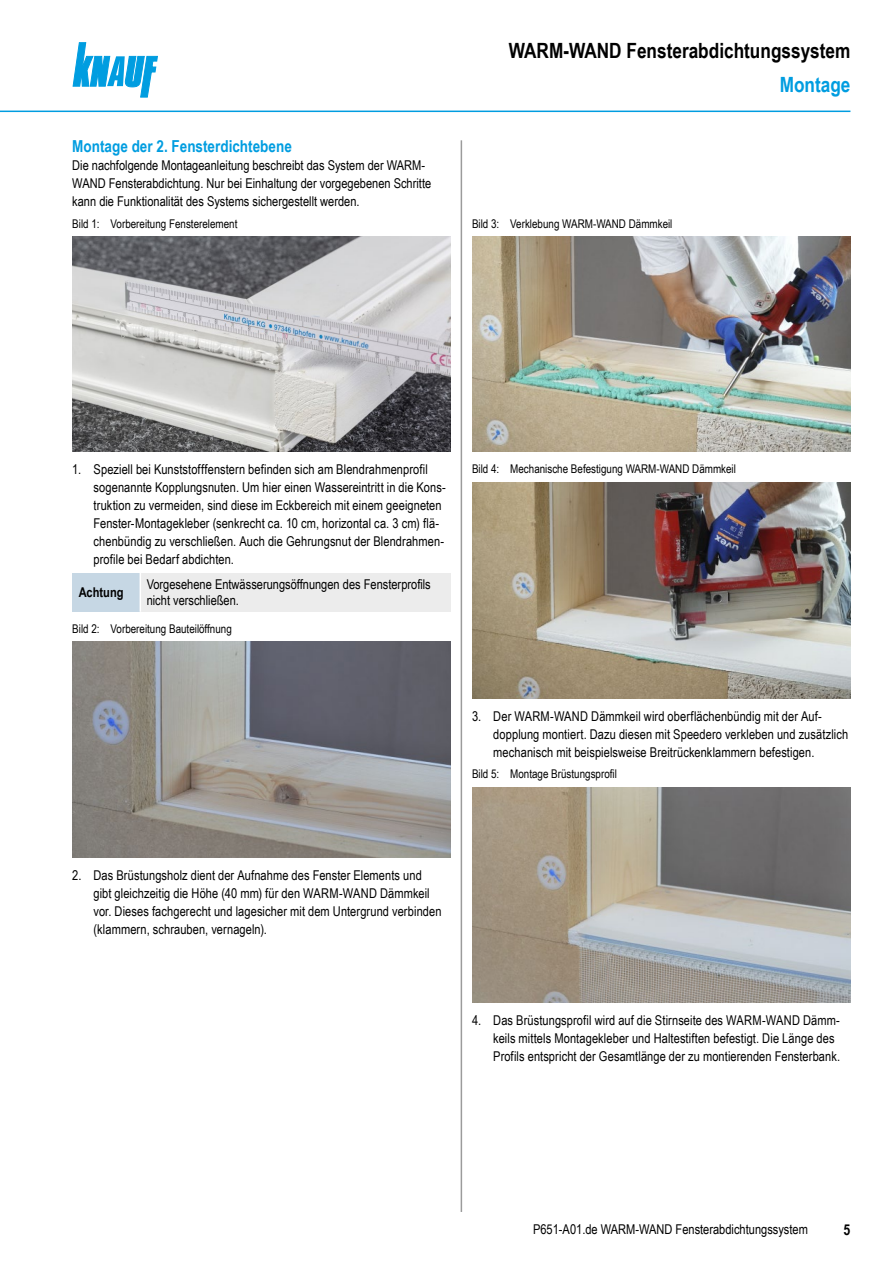
<style>
.page{position:relative;width:893px;height:1263px;background:#fff}
.page>*{position:absolute;margin:0;border:0;box-sizing:border-box;transform-origin:0 0}
.Ue1_Kopf_Ma{font:700 21px "Arial Narrow";color:#000}
.IHV_Ue2_Kopf_Ma{font:700 21px "Arial Narrow";color:#009de0}
.Ue3_11cyan_Ma{font:700 16.5px "Arial Narrow";color:#009de0}
.t1{font:700 15px "Arial Narrow";color:#000}
.Text_Ma{font:13.5px/18px "Arial Narrow";letter-spacing:.005em;color:#000}
.Hinweis_Text_Ma{font:13.5px/16.5px "Arial Narrow";color:#000}
.Hinweis_Ma{font:700 13.5px "Arial Narrow";color:#000}
.t2{font:12px "Arial Narrow";color:#000}
</style>
<div class="page">
<svg style="left:73px;top:43px;width:84px;height:54px"></svg>
<hr style="left:0;top:111px;width:850px;height:1px;background:#009de0">
<hr style="left:461px;top:140px;width:1px;height:1072px;background:#9b9b9b">
<div style="left:72px;top:573px;width:68px;height:39px;background:#c6d7e4"></div>
<div style="left:140px;top:573px;width:311px;height:39px;background:#ececec"></div>
<hr style="left:140px;top:573px;width:1px;height:39px;background:#fff">
<img style="left:72px;top:236px;width:379px;height:216px">
<img style="left:72px;top:641px;width:379px;height:216px">
<img style="left:472px;top:236px;width:378px;height:216px">
<img style="left:472px;top:483px;width:378px;height:216px">
<img style="left:472px;top:787px;width:378px;height:216px">
<p class="Ue3_11cyan_Ma" style="left:72px;top:134px;width:221px">Montage der 2. Fensterdichtebene</p>
<p class="Text_Ma" style="left:72px;top:156px;width:360px">Die nachfolgende Montageanleitung beschreibt das System der WARM-<br>WAND Fensterabdichtung. Nur bei Einhaltung der vorgegebenen Schritte kann die Funktionalität des Systems sichergestellt werden.</p>
<p class="t2" style="left:72px;top:214px;width:167px">Bild 1: Vorbereitung Fensterelement</p>
<p class="Ue1_Kopf_Ma" style="left:509px;top:34px;width:343px">WARM-WAND Fensterabdichtungssystem</p>
<p class="IHV_Ue2_Kopf_Ma" style="left:780px;top:69px;width:72px">Montage</p>
<p class="t2" style="left:472px;top:214px;width:202px">Bild 3: Verklebung WARM-WAND Dämmkeil</p>
<p class="Text_Ma" style="left:72px;top:460px;width:357px">1. Speziell bei Kunststofffenstern befinden sich am Blendrahmenprofil</p>
<p class="t2" style="left:472px;top:460px;width:265px">Bild 4: Mechanische Befestigung WARM-WAND Dämmkeil</p>
<p class="Text_Ma" style="left:94px;top:478px;width:354px">sogenannte Kopplungsnuten. Um hier einen Wassereintritt in die Kons&shy;truktion zu vermeiden, sind diese im Eckbereich mit einem geeigneten Fenster-Montagekleber (senkrecht ca. 10 cm, horizontal ca. 3 cm) flä&shy;chenbündig zu verschließen. Auch die Gehrungsnut der Blendrahmen&shy;profile bei Bedarf abdichten.</p>
<p class="Hinweis_Ma" style="left:79px;top:582px;width:46px">Achtung</p>
<p class="Hinweis_Text_Ma" style="left:147px;top:575px;width:286px">Vorgesehene Entwässerungsöffnungen des Fensterprofils nicht verschließen.</p>
<p class="t2" style="left:72px;top:620px;width:161px">Bild 2: Vorbereitung Bauteilöffnung</p>
<p class="Text_Ma" style="left:493px;top:707px;width:357px;text-indent:-21px">3. Der WARM-WAND Dämmkeil wird oberflächenbündig mit der Auf&shy;dopplung montiert. Dazu diesen mit Speedero verkleben und zusätzlich mechanisch mit beispielsweise Breitrückenklammern befestigen.</p>
<p class="t2" style="left:472px;top:765px;width:146px">Bild 5: Montage Brüstungsprofil</p>
<p class="Text_Ma" style="left:94px;top:865px;width:349px;text-indent:-21px">2. Das Brüstungsholz dient der Aufnahme des Fenster Elements und gibt gleichzeitig die Höhe (40 mm) für den WARM-WAND Dämmkeil vor. Dieses fachgerecht und lagesicher mit dem Untergrund verbinden (klammern, schrauben, vernageln).</p>
<p class="Text_Ma" style="left:493px;top:1011px;width:348px;text-indent:-21px">4. Das Brüstungsprofil wird auf die Stirnseite des WARM-WAND Dämm&shy;keils mittels Montagekleber und Haltestiften befestigt. Die Länge des<br>Profils entspricht der Gesamtlänge der zu montierenden Fensterbank.</p>
<p class="Text_Ma" style="left:533px;top:1220px;width:276px">P651-A01.de WARM-WAND Fensterabdichtungssystem</p>
<p class="t1" style="left:844px;top:1218px;width:8px">5</p>
</div>
